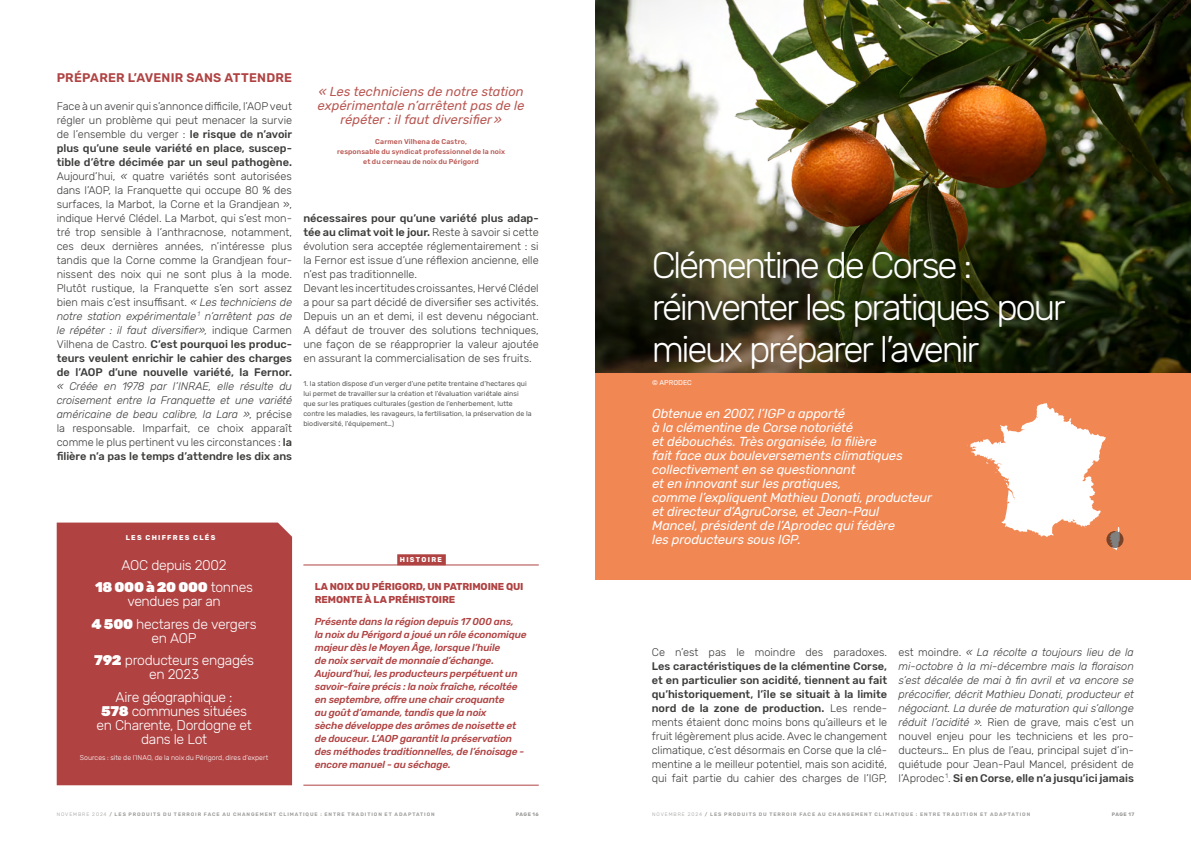
<style>
.page{position:relative;width:1191px;height:842px;background:#fff}
.page>*{position:absolute;margin:0;border:0;box-sizing:border-box;transform-origin:0 0}
.t1{font:300 36.7px/42px "Rubik";letter-spacing:-.065em;color:#fff}
.t2{font:300 14px/22.5px "Rubik";letter-spacing:-.025em;color:#fff;text-align:center}
.t3{font:italic 13px/14px "Rubik";letter-spacing:-.015em;color:#fff}
.t4{font:italic 13px/14px "Rubik";color:#b85550;text-align:center}
.t5{font:600 12.5px "Rubik";letter-spacing:.015em;color:#b04242}
.t6{font:300 11px/14px "Rubik";letter-spacing:-.005em;color:#3c3c3b;text-align:justify}
.t7{font:italic 300 11px/14px "Rubik";letter-spacing:-.005em;color:#3c3c3b;text-align:justify}
.t8{font:italic 500 10px/13px "Rubik";letter-spacing:-.015em;color:#b04242}
.t9{font:700 10px/13px "Rubik";letter-spacing:-.01em;color:#b04242}
.t10{font:7px/10px "Rubik";letter-spacing:.005em;color:#575756}
.t11{font:500 7px/10px "Rubik";letter-spacing:.015em;color:#b85550;text-align:center}
.t12{font:300 7px "Rubik";color:#fff}
.t13{font:700 7px "Rubik";letter-spacing:.18em;color:#fff}
.t14{font:7px "Rubik";letter-spacing:.005em;color:#fff}
.t15{font:600 5px "Rubik";letter-spacing:.185em;color:#9d9d9c}
.t16{font:700 5px "Rubik";letter-spacing:.08em;color:#9d9d9c}
.s1{font-weight:500}
.s2{font-style:italic}
.s3{font-style:normal}
.s4{font-weight:500;font-style:normal}
.s5{font-weight:900}
.s6{font-weight:300}
</style>
<div class="page">
<div style="left:595px;top:373px;width:596px;height:207px;background:#f18753"></div>
<img style="left:595px;top:0;width:596px;height:206px">
<svg style="left:595px;top:206px;width:596px;height:167px;background:#2e3015"></svg>
<svg style="left:967px;top:403px;width:152px;height:147px"></svg>
<div style="left:397px;top:554px;width:49px;height:11px;background:#b04242"></div>
<hr style="left:303px;top:564px;width:236px;height:1px;background:#b04242">
<hr style="left:303px;top:785px;width:236px;height:1px;background:#b04242">
<div style="left:57px;top:523px;width:235px;height:262px;background:#b04242"></div>
<svg style="left:1106px;top:531px;width:17px;height:17px"></svg>
<p class="t5" style="left:57px;top:71px;width:237px">PRÉPARER L’AVENIR SANS ATTENDRE</p>
<p class="t6" style="left:57px;top:99px;width:237px">Face à un avenir qui s’annonce difficile, l’AOP veut régler un problème qui peut menacer la survie de l’ensemble du verger : <span class="s1">le risque de n’avoir plus qu’une seule variété en place, suscep&shy;tible d’être décimée par un seul pathogène.<br></span>Aujourd’hui, <span class="s2">«</span> quatre variétés sont autorisées dans l’AOP, la Franquette qui occupe 80 % des surfaces, la Marbot, la Corne et la Grandjean », indique Hervé Clédel. La Marbot, qui s’est mon&shy;tré trop sensible à l’anthracnose, notamment, ces deux dernières années, n’intéresse plus tandis que la Corne comme la Grandjean four&shy;nissent des noix qui ne sont plus à la mode.<br>Plutôt rustique, la Franquette s’en sort assez bien mais c’est insuffisant. <span class="s2">« Les techniciens de notre station expérimentale</span> <sup>1</sup> <span class="s2">n’arrêtent pas de le répéter : il faut diversifier»,</span> indique Carmen Vilhena de Castro. <span class="s1">C’est pourquoi les produc&shy;teurs veulent enrichir le cahier des charges de l’AOP d’une nouvelle variété, la Fernor.</span></p>
<p class="t7" style="left:57px;top:379px;width:237px">« Créée en 1978 par l’INRAE, elle résulte du croisement entre la Franquette et une variété américaine de beau calibre, la Lara »<span class="s3">, précise la responsable. Imparfait, ce choix apparaît comme le plus pertinent vu les circonstances :</span> <span class="s4">la filière n’a pas le temps d’attendre les dix ans</span></p>
<p class="t4" style="left:318px;top:85px;width:208px">« Les techniciens de notre station expérimentale n’arrêtent pas de le répéter : il faut diversifier»</p>
<p class="t11" style="left:337px;top:137px;width:169px">Carmen Vilhena de Castro,<br>responsable du syndicat professionnel de la noix et du cerneau de noix du Périgord</p>
<p class="t6" style="left:303px;top:211px;width:237px;text-align:left"><span class="s1">nécessaires pour qu’une variété plus adap&shy;tée au climat voit le jour.</span> Reste à savoir si cette évolution sera acceptée réglementairement : si la Fernor est issue d’une réflexion ancienne, elle n’est pas traditionnelle.<br>Devant les incertitudes croissantes, Hervé Clédel a pour sa part décidé de diversifier ses activités.<br>Depuis un an et demi, il est devenu négociant.<br>A défaut de trouver des solutions techniques, une façon de se réapproprier la valeur ajoutée en assurant la commercialisation de ses fruits.</p>
<p class="t10" style="left:303px;top:379px;width:230px">1. la station dispose d’un verger d’une petite trentaine d’hectares qui lui permet de travailler sur la création et l’évaluation variétale ainsi que sur les pratiques culturales (gestion de l’enherbement, lutte contre les maladies, les ravageurs, la fertilisation, la préservation de la biodiversité, l’équipement…)</p>
<p class="t13" style="left:126px;top:534px;width:91px">LES CHIFFRES CLÉS</p>
<p class="t2" style="left:95px;top:554px;width:159px">AOC depuis 2002<br><span class="s5">18 000 à 20 000</span> tonnes</p>
<p class="t2" style="left:92px;top:590px;width:166px">vendues par an<br><span class="s5">4 500</span> hectares de vergers</p>
<p class="t2" style="left:94px;top:627px;width:161px">en AOP<br><span class="s5">792</span> producteurs engagés</p>
<p class="t2" style="left:115px;top:663px;width:119px">en 2023<br>Aire géographique :</p>
<p class="t2" style="left:96px;top:704px;width:157px;line-height:14px"><span class="s5">578</span> communes situées en Charente, Dordogne et dans le Lot</p>
<p class="t12" style="left:80px;top:754px;width:190px">Sources : site de l’INAO, de la noix du Périgord, dires d’expert</p>
<p class="t13" style="left:400px;top:555px;width:44px">HISTOIRE</p>
<p class="t9" style="left:315px;top:580px;width:210px">LA NOIX DU PÉRIGORD, UN PATRIMOINE QUI<br>REMONTE À LA PRÉHISTOIRE</p>
<p class="t8" style="left:315px;top:615px;width:213px">Présente dans la région depuis 17 000 ans,<br>la noix du Périgord a joué un rôle économique majeur dès le Moyen Âge, lorsque l’huile<br>de noix servait de monnaie d’échange.<br>Aujourd’hui, les producteurs perpétuent un savoir-faire précis : la noix fraîche, récoltée en septembre, offre une chair croquante<br>au goût d’amande, tandis que la noix<br>sèche développe des arômes de noisette et de douceur. L’AOP garantit la préservation des méthodes traditionnelles, de l’énoisage - encore manuel - au séchage.</p>
<h1 class="t1" style="left:652px;top:245px;width:415px">Clémentine de Corse : réinventer les pratiques pour mieux préparer l’avenir</h1>
<p class="t14" style="left:652px;top:379px;width:41px">© APRODEC</p>
<p class="t3" style="left:652px;top:407px;width:281px">Obtenue en 2007, l’IGP a apporté<br>à la clémentine de Corse notoriété<br>et débouchés. Très organisée, la filière<br>fait face aux bouleversements climatiques collectivement en se questionnant<br>et en innovant sur les pratiques,<br>comme l’expliquent Mathieu Donati, producteur et directeur d’AgruCorse, et Jean-Paul<br>Mancel, président de l’Aprodec qui fédère<br>les producteurs sous IGP.</p>
<p class="t6" style="left:652px;top:645px;width:237px">Ce n’est pas le moindre des paradoxes.</p>
<p class="t6" style="left:652px;top:659px;width:237px"><span class="s1">Les caractéristiques de la clémentine Corse, et en particulier son acidité, tiennent au fait qu’historiquement, l’île se situait à la limite nord de la zone de production.</span> Les rende&shy;ments étaient donc moins bons qu’ailleurs et le fruit légèrement plus acide. Avec le changement climatique, c’est désormais en Corse que la clé&shy;mentine a le meilleur potentiel, mais son acidité, qui fait partie du cahier des charges de l’IGP,</p>
<p class="t7" style="left:898px;top:645px;width:237px"><span class="s3">est moindre.</span> « La récolte a toujours lieu de la mi-octobre à la mi-décembre mais la floraison s’est décalée de mai à fin avril et va encore se précocifier, décrit Mathieu Donati, producteur et négociant. La durée de maturation qui s’allonge réduit l’acidité ». <span class="s3">Rien de grave, mais c’est un nouvel enjeu pour les techniciens et les pro&shy;ducteurs… En plus de l’eau, principal sujet d’in&shy;quiétude pour Jean-Paul Mancel, président de l’Aprodec</span> <sup>1</sup><span class="s3">.</span> <span class="s4">Si en Corse, elle n’a jusqu’ici jamais</span></p>
<p class="t15" style="left:57px;top:811px;width:379px"><span class="s6">NOVEMBRE 2024</span> / LES PRODUITS DU TERROIR FACE AU CHANGEMENT CLIMATIQUE : ENTRE TRADITION ET ADAPTATION</p>
<p class="t16" style="left:516px;top:811px;width:24px">PAGE 16</p>
<p class="t15" style="left:652px;top:811px;width:379px"><span class="s6">NOVEMBRE 2024</span> / LES PRODUITS DU TERROIR FACE AU CHANGEMENT CLIMATIQUE : ENTRE TRADITION ET ADAPTATION</p>
<p class="t16" style="left:1111px;top:811px;width:24px">PAGE 17</p>
</div>
